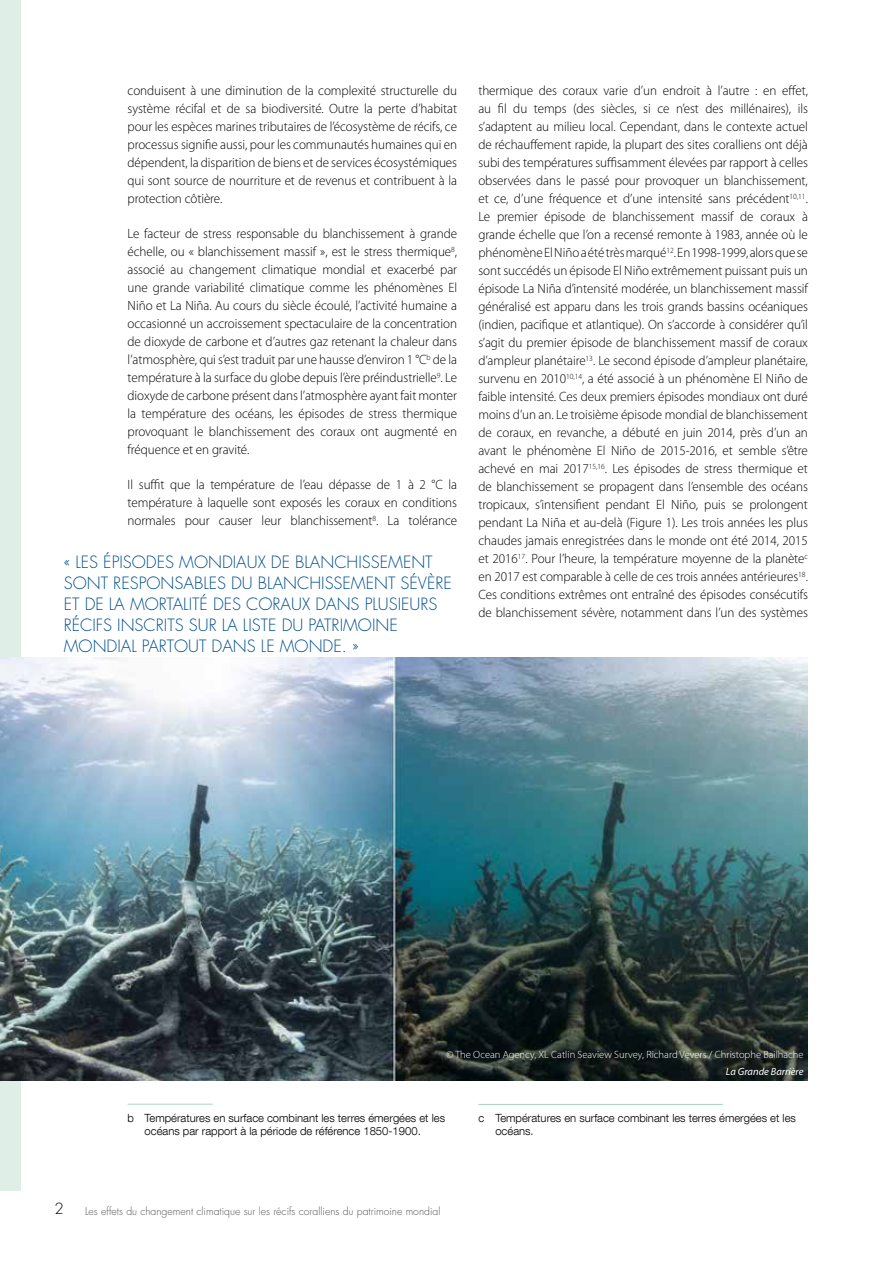
<style>
.page{position:relative;width:893px;height:1263px;background:#fff}
.page>*{position:absolute;margin:0;border:0;box-sizing:border-box;transform-origin:0 0}
.t1{font:300 16.5px/21px "Futura Std";color:#004f8e}
.t2{font:300 15px "Futura Std";color:#000}
.t3{font:300 13.5px/18px "Myriad Pro";letter-spacing:-.005em;color:#000;text-align:justify}
.t4{font:300 11.25px/13.5px "Helvetica Neue LT Com";color:#000}
.t5{font:300 10.5px "Futura Std";color:#575756}
.t6{font:300 10.5px "Myriad Pro";color:#fff}
.t7{font:italic 10.5px "Myriad Pro";color:#fff}
</style>
<div class="page">
<div style="left:0;top:0;width:21px;height:1191px;background:#dfefe7"></div>
<hr style="left:128px;top:1104px;width:85px;height:1px;background:#a7d5c1">
<img style="left:0;top:657px;width:808px;height:423px">
<hr style="left:478px;top:1104px;width:245px;height:1px;background:#a7d5c1">
<p class="t3" style="left:128px;top:82px;width:331px">conduisent à une diminution de la complexité structurelle du système récifal et de sa biodiversité. Outre la perte d’habitat pour les espèces marines tributaires de l’écosystème de récifs, ce processus signifie aussi, pour les communautés humaines qui en dépendent, la disparition de biens et de services écosystémiques qui sont source de nourriture et de revenus et contribuent à la protection côtière.</p>
<p class="t3" style="left:128px;top:225px;width:331px">Le facteur de stress responsable du blanchissement à grande échelle, ou « blanchissement massif », est le stress thermique<sup>8</sup>, associé au changement climatique mondial et exacerbé par une grande variabilité climatique comme les phénomènes El Niño et La Niña. Au cours du siècle écoulé, l’activité humaine a occasionné un accroissement spectaculaire de la concentration de dioxyde de carbone et d’autres gaz retenant la chaleur dans l’atmosphère, qui s’est traduit par une hausse d’environ 1 °C<sup>b</sup> de la température à la surface du globe depuis l’ère préindustrielle<sup>9</sup>. Le dioxyde de carbone présent dans l’atmosphère ayant fait monter la température des océans, les épisodes de stress thermique provoquant le blanchissement des coraux ont augmenté en fréquence et en gravité.</p>
<p class="t3" style="left:128px;top:476px;width:331px">Il suffit que la température de l’eau dépasse de 1 à 2 °C la température à laquelle sont exposés les coraux en conditions normales pour causer leur blanchissement<sup>8</sup>. La tolérance</p>
<p class="t1" style="left:64px;top:551px;width:390px">« LES ÉPISODES MONDIAUX DE BLANCHISSEMENT SONT RESPONSABLES DU BLANCHISSEMENT SÉVÈRE ET DE LA MORTALITÉ DES CORAUX DANS PLUSIEURS RÉCIFS INSCRITS SUR LA LISTE DU PATRIMOINE MONDIAL PARTOUT DANS LE MONDE. »</p>
<p class="t3" style="left:478px;top:82px;width:331px">thermique des coraux varie d’un endroit à l’autre : en effet, au fil du temps (des siècles, si ce n’est des millénaires), ils s’adaptent au milieu local. Cependant, dans le contexte actuel de réchauffement rapide, la plupart des sites coralliens ont déjà subi des températures suffisamment élevées par rapport à celles observées dans le passé pour provoquer un blanchissement, et ce, d’une fréquence et d’une intensité sans précédent<sup>10,11</sup>.<br>Le premier épisode de blanchissement massif de coraux à grande échelle que l’on a recensé remonte à 1983, année où le phénomène El Niño a été très marqué<sup>12</sup>. En 1998-1999, alors que se sont succédés un épisode El Niño extrêmement puissant puis un épisode La Niña d’intensité modérée, un blanchissement massif généralisé est apparu dans les trois grands bassins océaniques (indien, pacifique et atlantique). On s’accorde à considérer qu’il s’agit du premier épisode de blanchissement massif de coraux d’ampleur planétaire<sup>13</sup>. Le second épisode d’ampleur planétaire, survenu en 2010<sup>10,14</sup>, a été associé à un phénomène El Niño de faible intensité. Ces deux premiers épisodes mondiaux ont duré moins d’un an. Le troisième épisode mondial de blanchissement de coraux, en revanche, a débuté en juin 2014, près d’un an avant le phénomène El Niño de 2015-2016, et semble s’être achevé en mai 2017<sup>15,16</sup>. Les épisodes de stress thermique et de blanchissement se propagent dans l’ensemble des océans tropicaux, s’intensifient pendant El Niño, puis se prolongent pendant La Niña et au-delà (Figure 1). Les trois années les plus chaudes jamais enregistrées dans le monde ont été 2014, 2015 et 2016<sup>17</sup>. Pour l’heure, la température moyenne de la planète<sup>c </sup>en 2017 est comparable à celle de ces trois années antérieures<sup>18</sup>.<br>Ces conditions extrêmes ont entraîné des épisodes consécutifs de blanchissement sévère, notamment dans l’un des systèmes</p>
<p class="t6" style="left:446px;top:1048px;width:359px">© The Ocean Agency, XL Catlin Seaview Survey, Richard Vevers / Christophe Bailhache</p>
<p class="t7" style="left:726px;top:1065px;width:79px">La Grande Barrière</p>
<p class="t4" style="left:495px;top:1111px;width:302px;text-indent:-17px">c Températures en surface combinant les terres émergées et les océans.</p>
<p class="t4" style="left:145px;top:1111px;width:302px;text-indent:-17px">b Températures en surface combinant les terres émergées et les océans par rapport à la période de référence 1850-1900.</p>
<p class="t2" style="left:54px;top:1199px;width:11px">2</p>
<p class="t5" style="left:85px;top:1204px;width:357px">Les effets du changement climatique sur les récifs coralliens du patrimoine mondial</p>
</div>
